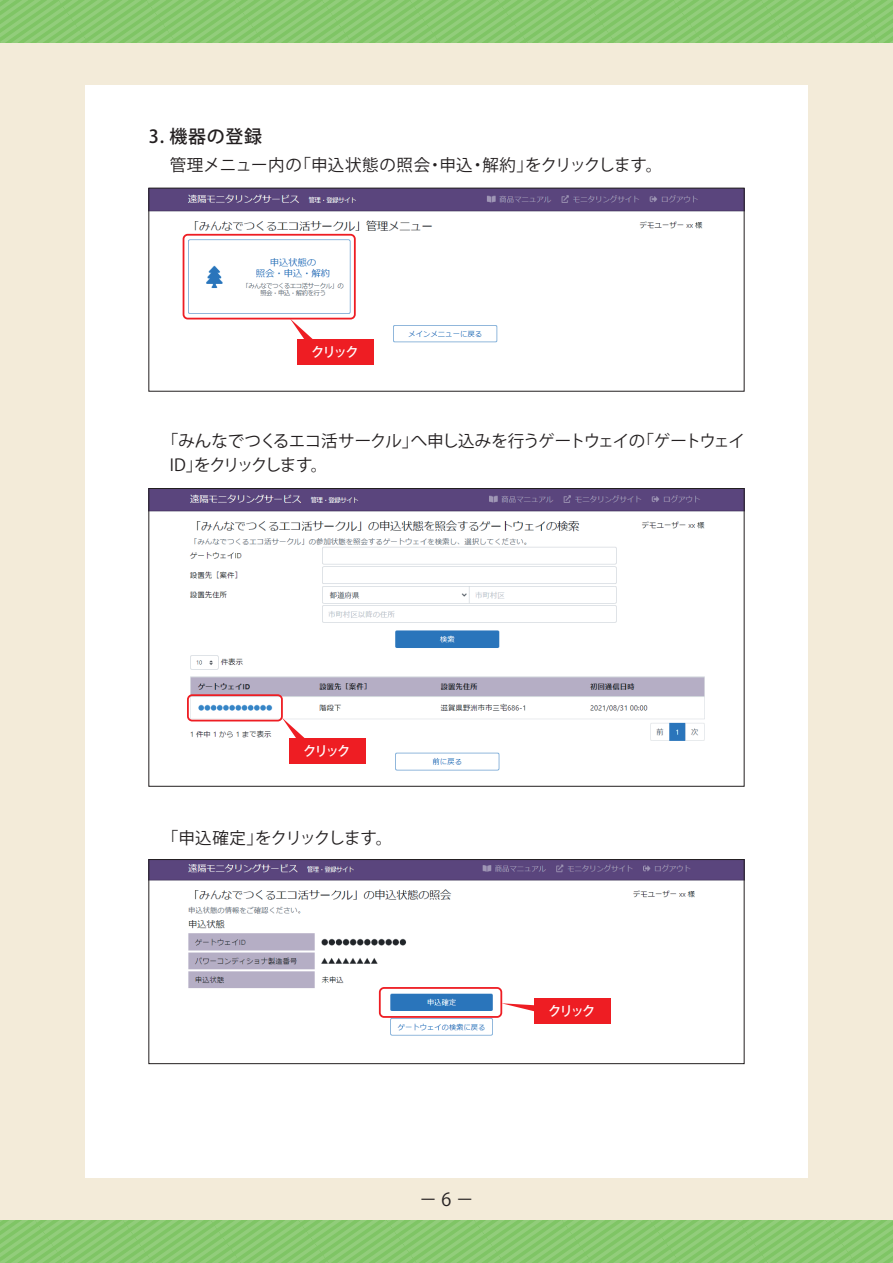
<style>
.page{position:relative;width:893px;height:1263px;background:#f3ebd9}
.page>*{position:absolute;margin:0;border:0;box-sizing:border-box;transform-origin:0 0}
.t1{font:500 18px "Koz Go Pro";letter-spacing:.035em;color:#231f20}
.t2{font:18px "Koz Go Pro";color:#231f20}
.t3{font:16.5px/24px "Koz Go Pro";letter-spacing:-.06em;color:#231f20}
.t4{font:16.5px "Koz Go Pro";letter-spacing:.01em;color:#231f20}
.t5{font:16.5px "Koz Go Pro";letter-spacing:-.05em;color:#231f20}
.t6{font:500 13.5px "Koz Go Pro";letter-spacing:-.16em;color:#fff}
</style>
<div class="page">
<div style="left:0;top:0;width:893px;height:43px;background:#88c96f"></div>
<div style="left:0;top:1220px;width:893px;height:43px;background:#88c96f"></div>
<div style="left:85px;top:85px;width:723px;height:1093px;background:#fff"></div>
<img style="left:150px;top:190px;width:592px;height:153px">
<div style="left:148px;top:188px;width:596px;height:204px;border:1px solid #231f20"></div>
<img style="left:150px;top:490px;width:592px;height:281px">
<div style="left:183px;top:234px;width:173px;height:85px;border:2px solid #ee1d23;border-radius:4px"></div>
<div style="left:187px;top:694px;width:96px;height:27px;border:2px solid #ee1d23;border-radius:4px"></div>
<div style="left:297px;top:339px;width:77px;height:26px;background:#ee1d23"></div>
<svg style="left:290px;top:319px;width:29px;height:24px"></svg>
<div style="left:289px;top:738px;width:77px;height:26px;background:#ee1d23"></div>
<svg style="left:282px;top:718px;width:29px;height:26px"></svg>
<img style="left:150px;top:861px;width:592px;height:175px">
<div style="left:148px;top:859px;width:596px;height:205px;border:1px solid #231f20"></div>
<div style="left:379px;top:987px;width:123px;height:31px;border:2px solid #ee1d23;border-radius:4px"></div>
<div style="left:534px;top:998px;width:76px;height:25px;background:#ee1d23"></div>
<svg style="left:501px;top:1003px;width:33px;height:10px"></svg>
<p class="t1" style="left:149px;top:125px;width:115px">3. 機器の登録</p>
<p class="t4" style="left:170px;top:154px;width:494px">管理メニュー内の「申込状態の照会・申込・解約」をクリックします。</p>
<p class="t6" style="left:311px;top:344px;width:49px">クリック</p>
<p class="t3" style="left:170px;top:430px;width:577px;text-indent:-8px">「みんなでつくるエコ活サークル」へ申し込みを行うゲートウェイの「ゲートウェイ<br>ID」をクリックします。</p>
<p class="t6" style="left:303px;top:743px;width:49px">クリック</p>
<p class="t5" style="left:162px;top:827px;width:232px">「申込確定」をクリックします。</p>
<p class="t2" style="left:419px;top:1188px;width:56px">－6－</p>
<p class="t6" style="left:548px;top:1002px;width:49px">クリック</p>
</div>
